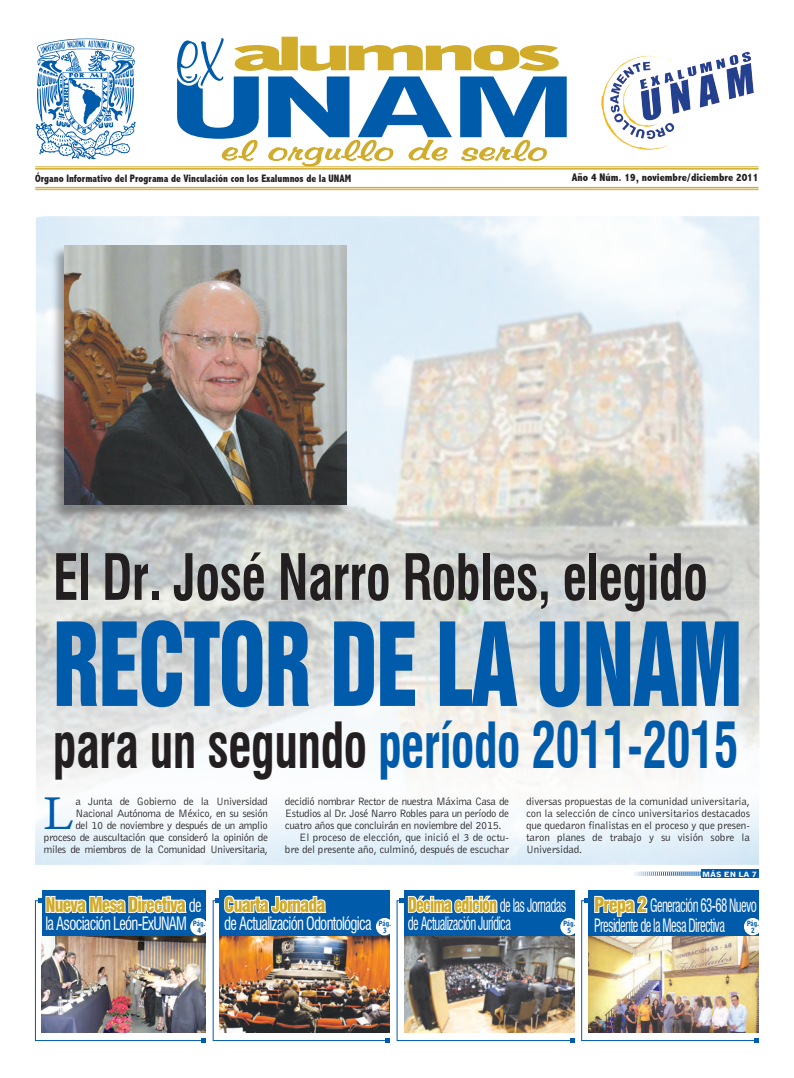
<style>
.page{position:relative;width:794px;height:1078px;background:#fff}
.page>*{position:absolute;margin:0;border:0;box-sizing:border-box;transform-origin:0 0}
.CABEZA{font:105.4px "Swiss 921 BT Regular A";letter-spacing:-.01em;color:#015bab;scale:.8 1}
.t1{font:104.4px "Murray Hill BT";color:#015bab}
.t2{font:900 82.7px "Bell Gothic";color:#015bab;scale:1.86 1}
.CABEZA-2{font:700 condensed 62px "Swiss 721 BT";letter-spacing:-.01em;color:#015bab;scale:.79 1}
.CABEZA-3{font:700 condensed 62px "Swiss 721 BT";letter-spacing:-.01em;color:#231f20;scale:.83 1}
.TEXTO{font:45.9px "Calisto";color:#015bab}
.t3{font:900 43.9px "Bell Gothic";letter-spacing:-.1em;color:#d1ab2a;scale:2.4 1}
.t4{font:italic 700 28px "Murray Hill BT";color:#d1ab2a;scale:2.05 1}
.LLAMADAS{font:900 condensed 20px "Swiss 721 BT";letter-spacing:-.05em;color:#d1ab2a;scale:.86 1}
.LLAMADAS-2{font:900 condensed 20px "Swiss 721 BT";letter-spacing:-.05em;color:#d1ab2a;scale:.78 1}
.LLAMADAS-3{font:condensed 18px/20px "Swiss 721 BT";letter-spacing:-.05em;color:#fff;scale:.7 1}
.LLAMADAS-4{font:condensed 18px "Swiss 721 BT";letter-spacing:-.05em;color:#fff;scale:.82 1}
.LLAMADAS-5{font:condensed 18px "Swiss 721 BT";letter-spacing:-.05em;color:#fff;scale:.81 1}
.TEXTO-2{font:11px/12px "Bell Gothic BT";letter-spacing:-.035em;color:#231f20;text-align:justify}
.TEXTO-3{font:11px/12px "Bell Gothic BT";letter-spacing:-.01em;color:#231f20;text-align:right}
.t5{font:800 condensed 11px "Abadi";color:#231f20}
.t6{font:800 condensed 10.8px "Abadi";color:#231f20;scale:.94 1}
.PASES{font:900 7.2px/7px "Bell Gothic BT";letter-spacing:-.01em;color:#015bab;text-align:center;scale:.89 1}
.t7{font:900 7.2px "Bell Gothic BT";letter-spacing:-.01em;color:#fff;scale:1.25 1}
.s1{color:#231f20}
.s2{font-weight:400;font-size:18px;color:#fff}
.s3{font-weight:900;font-size:20px;color:#d1ab2a}
</style>
<div class="page">
<div style="left:281px;top:37px;width:17px;height:33px;border:1px solid #d1ab2a"></div>
<svg style="left:300px;top:44px;width:259px;height:27px"></svg>
<svg style="left:221px;top:139px;width:37px;height:22px"></svg>
<svg style="left:268px;top:139px;width:126px;height:27px"></svg>
<svg style="left:408px;top:139px;width:40px;height:22px"></svg>
<svg style="left:461px;top:139px;width:86px;height:22px"></svg>
<svg style="left:234px;top:36px;width:49px;height:35px"></svg>
<svg style="left:36px;top:39px;width:100px;height:120px"></svg>
<hr style="left:35px;top:166px;width:723px;height:1px;background:#d1ab2a">
<hr style="left:35px;top:168px;width:723px;height:1px;background:#d1ab2a">
<hr style="left:35px;top:187px;width:723px;height:1px;background:#d1ab2a">
<hr style="left:35px;top:189px;width:723px;height:1px;background:#d1ab2a">
<img style="left:601px;top:51px;width:153px;height:99px">
<img style="left:36px;top:216px;width:723px;height:768px">
<div style="left:50px;top:245px;width:298px;height:274px;background:#231f20;opacity:.4"></div>
<img style="left:65px;top:245px;width:281px;height:259px">
<div style="left:42px;top:890px;width:164px;height:46px;background:#015bab"></div>
<div style="left:220px;top:890px;width:170px;height:46px;background:#015bab"></div>
<div style="left:404px;top:890px;width:170px;height:46px;background:#015bab"></div>
<div style="left:588px;top:890px;width:171px;height:46px;background:#015bab"></div>
<img style="left:42px;top:936px;width:164px;height:96px">
<img style="left:220px;top:936px;width:170px;height:96px">
<img style="left:588px;top:936px;width:170px;height:96px">
<img style="left:404px;top:936px;width:170px;height:96px">
<hr style="left:35px;top:899px;width:1px;height:141px;background:#015bab">
<svg style="left:35px;top:874px;width:153px;height:51px"></svg>
<hr style="left:35px;top:1039px;width:169px;height:1px;background:#015bab">
<svg style="left:202px;top:1038px;width:4px;height:4px"></svg>
<hr style="left:213px;top:899px;width:1px;height:141px;background:#015bab">
<svg style="left:213px;top:894px;width:114px;height:20px"></svg>
<hr style="left:213px;top:1039px;width:175px;height:1px;background:#015bab">
<svg style="left:386px;top:1038px;width:4px;height:4px"></svg>
<hr style="left:396px;top:899px;width:1px;height:141px;background:#015bab">
<svg style="left:397px;top:894px;width:101px;height:20px"></svg>
<hr style="left:397px;top:1039px;width:175px;height:1px;background:#015bab">
<svg style="left:570px;top:1038px;width:4px;height:4px"></svg>
<hr style="left:581px;top:899px;width:1px;height:141px;background:#015bab">
<svg style="left:581px;top:894px;width:67px;height:23px"></svg>
<hr style="left:581px;top:1039px;width:175px;height:1px;background:#015bab">
<svg style="left:754px;top:1038px;width:4px;height:4px"></svg>
<div style="left:190px;top:917px;width:18px;height:18px;background:#fff;border-radius:50%"></div>
<div style="left:376px;top:917px;width:17px;height:18px;background:#fff;border-radius:50%"></div>
<div style="left:560px;top:917px;width:18px;height:18px;background:#fff;border-radius:50%"></div>
<div style="left:744px;top:917px;width:17px;height:18px;background:#fff;border-radius:50%"></div>
<svg style="left:627px;top:871px;width:74px;height:4px"></svg>
<div style="left:701px;top:869px;width:57px;height:8px;background:#015bab"></div>
<p class="t3" style="left:233px;top:28px;width:139px">alumnos</p>
<p class="t2" style="left:162px;top:59px;width:227px">UNAM</p>
<p class="t4" style="left:219px;top:133px;width:165px">el orgullo de serlo</p>
<p class="t1" style="left:175px;top:-12px;width:48px">ex</p>
<p class="t6" style="left:35px;top:172px;width:338px">Órgano Informativo del Programa de Vinculación con los Exalumnos de la UNAM</p>
<p class="t5" style="left:572px;top:171px;width:188px">Año 4 Núm. 19, noviembre/diciembre 2011</p>
<p class="CABEZA-3" style="left:53px;top:540px;width:790px">El Dr. José Narro Robles, elegido</p>
<p class="CABEZA" style="left:53px;top:595px;width:863px">RECTOR DE LA UNAM</p>
<p class="CABEZA-2" style="left:53px;top:708px;width:869px"><span class="s1">para un segundo</span> período 2011-2015</p>
<p class="TEXTO-2" style="left:44px;top:794px;width:225px;text-align:right">a Junta de Gobierno de la Universidad Nacional Autónoma de México, en su sesión<br>del 10 de noviembre y después de un amplio proceso de auscultación que consideró la opinión de miles de miembros de la Comunidad Universitaria,</p>
<p class="TEXTO-2" style="left:285px;top:794px;width:225px">decidió nombrar Rector de nuestra Máxima Casa de Estudios al Dr. José Narro Robles para un período de cuatro años que concluirán en noviembre del 2015.</p>
<p class="TEXTO" style="left:44px;top:786px;width:32px">L</p>
<p class="TEXTO-3" style="left:285px;top:830px;width:225px">El proceso de elección, que inició el 3 de octu&shy;bre del presente año, culminó, después de escuchar</p>
<p class="TEXTO-2" style="left:526px;top:794px;width:225px">diversas propuestas de la comunidad universitaria, con la selección de cinco universitarios destacados que quedaron finalistas en el proceso y que presen&shy;taron planes de trabajo y su visión sobre la Universidad.</p>
<p class="t7" style="left:702px;top:869px;width:45px">MÁS EN LA 7</p>
<p class="LLAMADAS" style="left:224px;top:892px;width:119px">Cuarta Jornada</p>
<p class="LLAMADAS-4" style="left:224px;top:912px;width:181px">de Actualización Odontológica</p>
<p class="LLAMADAS-2" style="left:408px;top:892px;width:205px">Décima edición <span class="s2">de las Jornadas</span></p>
<p class="LLAMADAS-3" style="left:408px;top:913px;width:149px">de Actualización Jurídica</p>
<p class="LLAMADAS" style="left:45px;top:892px;width:183px">Nueva Mesa Directiva <span class="s2">de</span></p>
<p class="LLAMADAS-5" style="left:45px;top:912px;width:176px">la Asociación León-ExUNAM</p>
<p class="LLAMADAS-3" style="left:594px;top:895px;width:234px"><span class="s3">Prepa 2</span> Generación 63-68 Nuevo<br>Presidente de la Mesa Directiva</p>
<p class="PASES" style="left:193px;top:919px;width:16px">Pág.<br>4</p>
<p class="PASES" style="left:379px;top:919px;width:16px">Pág.<br>3</p>
<p class="PASES" style="left:563px;top:919px;width:16px">Pág.<br>5</p>
<p class="PASES" style="left:746px;top:919px;width:16px">Pág.<br>2</p>
</div>
